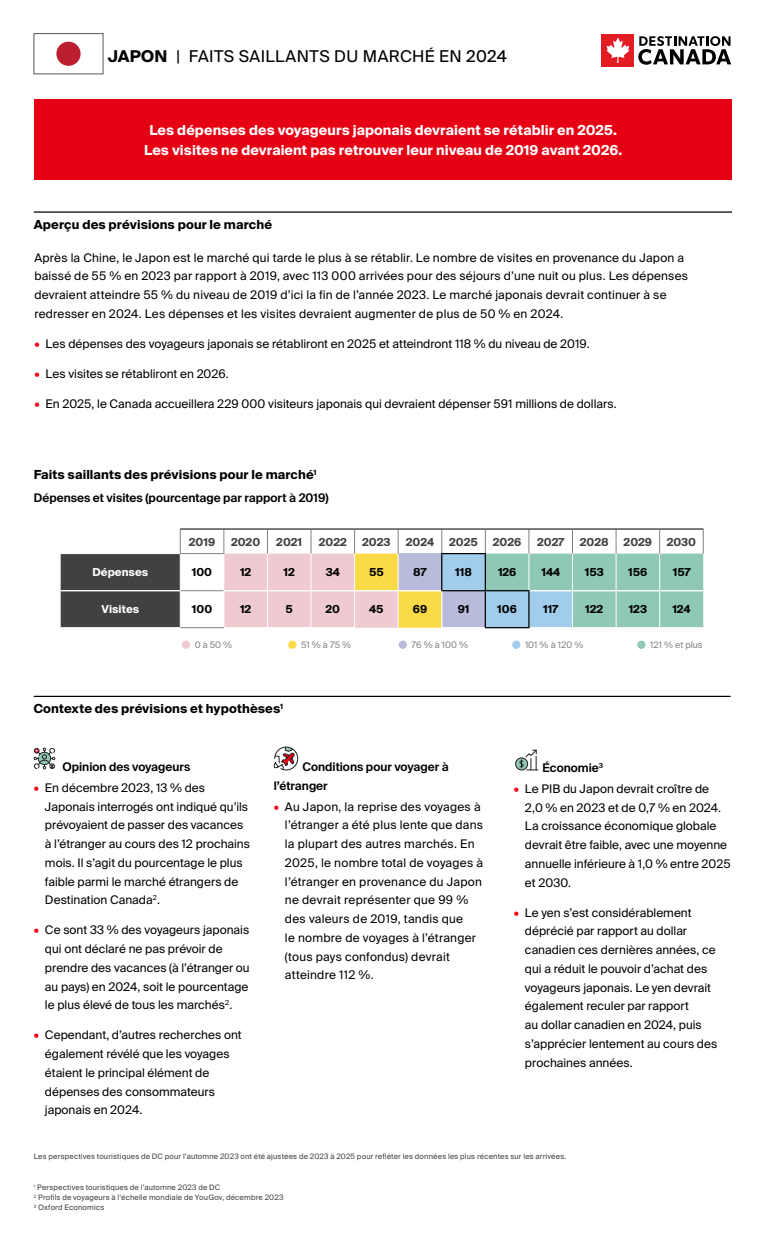
<style>
.page{position:relative;width:765px;height:1260px;background:#fff}
.page>*{position:absolute;margin:0;border:0;box-sizing:border-box;transform-origin:0 0}
.t1{font:16.25px "Suisse Intl";letter-spacing:.025em;color:#000}
.t2{font:700 13.75px/20px "Suisse Intl";letter-spacing:.005em;color:#fff;text-align:center}
.t3{font:700 12.5px "Suisse Intl";letter-spacing:.01em;color:#000}
.t4{font:11.88px/18.8px "Suisse Intl";letter-spacing:.005em;color:#000}
.t5{font:600 11.88px/18.8px "Suisse Intl";color:#000}
.t6{font:700 11px "Suisse Intl";color:#000}
.t7{font:700 11px "Suisse Intl";color:#414042}
.t8{font:700 11px "Suisse Intl";color:#fff}
.t9{font:9px "Suisse Intl";color:#808285}
.t10{font:7.5px/10px "Suisse Intl";letter-spacing:.02em;color:#414042}
.s1{font-weight:700}
.s2{color:#f50014}
</style>
<div class="page">
<div style="left:602px;top:34px;width:32px;height:33px;background:#e31b23"></div>
<svg style="left:606px;top:37px;width:24px;height:26px"></svg>
<svg style="left:638px;top:36px;width:93px;height:29px"></svg>
<svg style="left:34px;top:748px;width:21px;height:21px"></svg>
<svg style="left:274px;top:746px;width:24px;height:25px"></svg>
<div style="left:516px;top:758px;width:12px;height:12px;background:#8fc9b5;border-radius:50%"></div>
<div style="left:515px;top:758px;width:13px;height:12px;border:1px solid #231f20;border-radius:50%"></div>
<svg style="left:519px;top:749px;width:19px;height:22px"></svg>
<hr style="left:34px;top:696px;width:697px;height:1px;background:#000">
<div style="left:182px;top:641px;width:8px;height:8px;background:#efcad0;border-radius:50%"></div>
<div style="left:288px;top:641px;width:8px;height:8px;background:#fada46;border-radius:50%"></div>
<div style="left:637px;top:641px;width:9px;height:8px;background:#8fc9b5;border-radius:50%"></div>
<div style="left:512px;top:641px;width:8px;height:8px;background:#a1cdeb;border-radius:50%"></div>
<div style="left:399px;top:641px;width:8px;height:8px;background:#b8bbda;border-radius:50%"></div>
<svg style="left:61px;top:530px;width:120px;height:98px"></svg>
<hr style="left:180px;top:529px;width:44px;height:1px;background:#000">
<hr style="left:224px;top:529px;width:43px;height:1px;background:#000">
<hr style="left:267px;top:529px;width:44px;height:1px;background:#000">
<hr style="left:311px;top:529px;width:44px;height:1px;background:#000">
<hr style="left:355px;top:529px;width:43px;height:1px;background:#000">
<hr style="left:398px;top:529px;width:44px;height:1px;background:#000">
<hr style="left:442px;top:529px;width:43px;height:1px;background:#000">
<hr style="left:485px;top:529px;width:44px;height:1px;background:#000">
<hr style="left:529px;top:529px;width:44px;height:1px;background:#000">
<hr style="left:573px;top:529px;width:43px;height:1px;background:#000">
<hr style="left:616px;top:529px;width:44px;height:1px;background:#000">
<hr style="left:660px;top:529px;width:43px;height:1px;background:#000">
<hr style="left:180px;top:553px;width:44px;height:1px;background:#808285">
<hr style="left:180px;top:591px;width:44px;height:1px;background:#808285">
<hr style="left:180px;top:627px;width:44px;height:1px;background:#808285">
<svg style="left:224px;top:530px;width:480px;height:98px"></svg>
<hr style="left:441px;top:627px;width:44px;height:1px;background:#fff">
<hr style="left:34px;top:211px;width:698px;height:2px;background:#000">
<div style="left:35px;top:99px;width:697px;height:81px;background:#e60013"></div>
<div style="left:56px;top:42px;width:25px;height:24px;background:#bc2030;border-radius:50%"></div>
<div style="left:34px;top:33px;width:69px;height:41px;border:1px solid #58595b"></div>
<h1 class="t1" style="left:108px;top:46px;width:401px"><span class="s1">JAPON</span> | FAITS SAILLANTS DU MARCHÉ EN 2024</h1>
<p class="t2" style="left:144px;top:120px;width:480px">Les dépenses des voyageurs japonais devraient se rétablir en 2025.<br>Les visites ne devraient pas retrouver leur niveau de 2019 avant 2026.</p>
<p class="t3" style="left:34px;top:217px;width:240px">Aperçu des prévisions pour le marché</p>
<p class="t4" style="left:34px;top:248px;width:655px">Après la Chine, le Japon est le marché qui tarde le plus à se rétablir. Le nombre de visites en provenance du Japon a baissé de 55 % en 2023 par rapport à 2019, avec 113 000 arrivées pour des séjours d’une nuit ou plus. Les dépenses devraient atteindre 55 % du niveau de 2019 d’ici la fin de l’année 2023. Le marché japonais devrait continuer à se redresser en 2024. Les dépenses et les visites devraient augmenter de plus de 50 % en 2024.</p>
<p class="t4" style="left:34px;top:334px;width:557px"><span class="s2">•</span> Les dépenses des voyageurs japonais se rétabliront en 2025 et atteindront 118 % du niveau de 2019.</p>
<p class="t4" style="left:34px;top:364px;width:196px"><span class="s2">•</span> Les visites se rétabliront en 2026.</p>
<p class="t4" style="left:34px;top:394px;width:584px"><span class="s2">•</span> En 2025, le Canada accueillera 229 000 visiteurs japonais qui devraient dépenser 591 millions de dollars.</p>
<p class="t3" style="left:34px;top:467px;width:284px">Faits saillants des prévisions pour le marché<sup>1</sup></p>
<p class="t5" style="left:34px;top:488px;width:296px">Dépenses et visites (pourcentage par rapport à 2019)</p>
<p class="t7" style="left:189px;top:536px;width:28px">2019</p>
<p class="t7" style="left:231px;top:536px;width:31px">2020</p>
<p class="t7" style="left:276px;top:536px;width:27px">2021</p>
<p class="t7" style="left:319px;top:536px;width:30px">2022</p>
<p class="t7" style="left:362px;top:536px;width:30px">2023</p>
<p class="t7" style="left:406px;top:536px;width:30px">2024</p>
<p class="t7" style="left:449px;top:535px;width:30px">2025</p>
<p class="t7" style="left:493px;top:536px;width:30px">2026</p>
<p class="t7" style="left:537px;top:536px;width:29px">2027</p>
<p class="t7" style="left:580px;top:536px;width:30px">2028</p>
<p class="t7" style="left:624px;top:536px;width:30px">2029</p>
<p class="t7" style="left:667px;top:536px;width:31px">2030</p>
<p class="t8" style="left:93px;top:566px;width:57px">Dépenses</p>
<p class="t6" style="left:192px;top:566px;width:22px">100</p>
<p class="t6" style="left:240px;top:566px;width:13px">12</p>
<p class="t6" style="left:284px;top:566px;width:13px">12</p>
<p class="t6" style="left:326px;top:566px;width:16px">34</p>
<p class="t6" style="left:369px;top:566px;width:16px">55</p>
<p class="t6" style="left:413px;top:566px;width:15px">87</p>
<p class="t6" style="left:455px;top:566px;width:18px">118</p>
<p class="t6" style="left:498px;top:566px;width:20px">126</p>
<p class="t6" style="left:541px;top:566px;width:20px">144</p>
<p class="t6" style="left:585px;top:566px;width:20px">153</p>
<p class="t6" style="left:628px;top:566px;width:21px">156</p>
<p class="t6" style="left:673px;top:566px;width:19px">157</p>
<p class="t8" style="left:102px;top:603px;width:39px">Visites</p>
<p class="t6" style="left:192px;top:603px;width:22px">100</p>
<p class="t6" style="left:240px;top:603px;width:13px">12</p>
<p class="t6" style="left:286px;top:603px;width:9px">5</p>
<p class="t6" style="left:326px;top:603px;width:16px">20</p>
<p class="t6" style="left:369px;top:603px;width:16px">45</p>
<p class="t6" style="left:413px;top:603px;width:16px">69</p>
<p class="t6" style="left:458px;top:603px;width:13px">91</p>
<p class="t6" style="left:497px;top:603px;width:21px">106</p>
<p class="t6" style="left:543px;top:603px;width:17px">117</p>
<p class="t6" style="left:585px;top:603px;width:19px">122</p>
<p class="t6" style="left:629px;top:603px;width:20px">123</p>
<p class="t6" style="left:672px;top:603px;width:20px">124</p>
<p class="t9" style="left:195px;top:640px;width:39px">0 à 50 %</p>
<p class="t9" style="left:301px;top:640px;width:52px">51 % à 75 %</p>
<p class="t9" style="left:412px;top:640px;width:58px">76 % à 100 %</p>
<p class="t9" style="left:525px;top:640px;width:60px">101 % à 120 %</p>
<p class="t9" style="left:650px;top:640px;width:54px">121 % et plus</p>
<p class="t3" style="left:34px;top:701px;width:251px">Contexte des prévisions et hypothèses<sup>1</sup></p>
<p class="t5" style="left:62px;top:757px;width:129px">Opinion des voyageurs</p>
<p class="t4" style="left:45px;top:778px;width:207px;text-indent:-11px"><span class="s2">•</span> En décembre 2023, 13 % des Japonais interrogés ont indiqué qu’ils prévoyaient de passer des vacances à l’étranger au cours des 12 prochains mois. Il s’agit du pourcentage le plus faible parmi le marché étrangers de Destination Canada<sup>2</sup>.</p>
<p class="t4" style="left:45px;top:921px;width:206px;text-indent:-11px"><span class="s2">•</span> Ce sont 33 % des voyageurs japonais qui ont déclaré ne pas prévoir de prendre des vacances (à l’étranger ou au pays) en 2024, soit le pourcentage le plus élevé de tous les marchés<sup>2</sup>.</p>
<p class="t4" style="left:45px;top:1026px;width:198px;text-indent:-11px"><span class="s2">•</span> Cependant, d’autres recherches ont également révélé que les voyages étaient le principal élément de dépenses des consommateurs japonais en 2024.</p>
<p class="t5" style="left:274px;top:757px;width:176px;text-indent:29px">Conditions pour voyager à l’étranger</p>
<p class="t4" style="left:285px;top:797px;width:200px;text-indent:-11px"><span class="s2">•</span> Au Japon, la reprise des voyages à l’étranger a été plus lente que dans la plupart des autres marchés. En<br>2025, le nombre total de voyages à l’étranger en provenance du Japon ne devrait représenter que 99 % des valeurs de 2019, tandis que<br>le nombre de voyages à l’étranger (tous pays confondus) devrait atteindre 112 %.</p>
<p class="t5" style="left:542px;top:758px;width:62px">Économie<sup>3</sup></p>
<p class="t4" style="left:525px;top:779px;width:207px;text-indent:-11px"><span class="s2">•</span> Le PIB du Japon devrait croître de<br>2,0 % en 2023 et de 0,7 % en 2024.<br>La croissance économique globale devrait être faible, avec une moyenne annuelle inférieure à 1,0 % entre 2025 et 2030.</p>
<p class="t4" style="left:525px;top:903px;width:194px;text-indent:-11px"><span class="s2">•</span> Le yen s’est considérablement déprécié par rapport au dollar canadien ces dernières années, ce qui a réduit le pouvoir d’achat des voyageurs japonais. Le yen devrait également reculer par rapport<br>au dollar canadien en 2024, puis s’apprécier lentement au cours des prochaines années.</p>
<p class="t10" style="left:34px;top:1151px;width:534px">Les perspectives touristiques de DC pour l’automne 2023 ont été ajustées de 2023 à 2025 pour refléter les données les plus récentes sur les arrivées.</p>
<p class="t10" style="left:34px;top:1183px;width:251px"><sup>1</sup> Perspectives touristiques de l’automne 2023 de DC<br><sup>2</sup> Profils de voyageurs à l’échelle mondiale de YouGov, décembre 2023<br><sup>3</sup> Oxford Economics</p>
</div>
